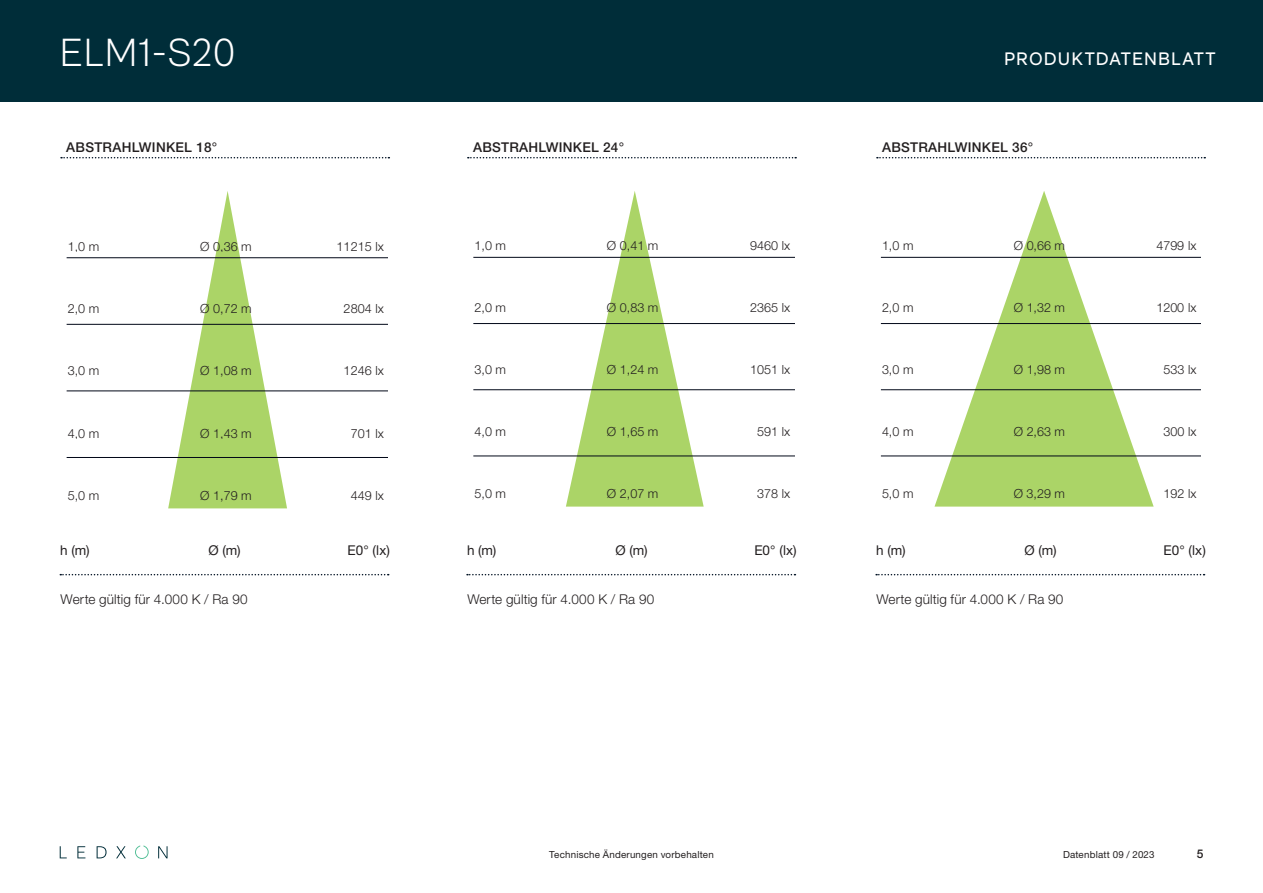
<style>
.page{position:relative;width:1263px;height:893px;background:#fff}
.page>*{position:absolute;margin:0;border:0;box-sizing:border-box;transform-origin:0 0}
.t1{font:300 39px "RM Neue";letter-spacing:.025em;color:#fff}
.t2{font:18px "RM Neue";letter-spacing:.06em;color:#fff}
.t3{font:300 13.5px "Helvetica Neue LT Std";letter-spacing:.01em;color:#231f20}
.t4{font:500 13.5px "Helvetica Neue LT Std";letter-spacing:.02em;color:#231f20}
.t5{font:13.5px "Helvetica Neue LT Std";letter-spacing:.005em;color:#231f20}
.t6{font:300 12.6px "Helvetica Neue LT Std";color:#231f20}
.t7{font:500 12px "Helvetica Neue LT Std";color:#231f20}
.t8{font:9.75px "Helvetica Neue LT Std";letter-spacing:.02em;color:#231f20}
</style>
<div class="page">
<div style="left:0;top:0;width:1263px;height:102px;background:#002d39"></div>
<svg style="left:60px;top:846px;width:7px;height:12px"></svg>
<svg style="left:77px;top:846px;width:8px;height:12px"></svg>
<svg style="left:97px;top:846px;width:10px;height:12px"></svg>
<svg style="left:116px;top:846px;width:10px;height:12px"></svg>
<svg style="left:158px;top:846px;width:10px;height:12px"></svg>
<svg style="left:135px;top:845px;width:14px;height:14px"></svg>
<svg style="left:61px;top:157px;width:328px;height:1px"></svg>
<svg style="left:934px;top:191px;width:220px;height:316px"></svg>
<hr style="left:881px;top:257px;width:319px;height:1px;background:#000717">
<hr style="left:881px;top:323px;width:319px;height:1px;background:#000717">
<hr style="left:881px;top:389px;width:319px;height:1px;background:#000717">
<hr style="left:881px;top:456px;width:319px;height:1px;background:#000717">
<svg style="left:468px;top:157px;width:328px;height:1px"></svg>
<svg style="left:877px;top:157px;width:328px;height:1px"></svg>
<svg style="left:60px;top:574px;width:329px;height:1px"></svg>
<svg style="left:566px;top:191px;width:138px;height:316px"></svg>
<hr style="left:473px;top:257px;width:321px;height:1px;background:#000717">
<hr style="left:473px;top:323px;width:321px;height:1px;background:#000717">
<hr style="left:473px;top:389px;width:321px;height:1px;background:#000717">
<hr style="left:473px;top:456px;width:321px;height:1px;background:#000717">
<svg style="left:467px;top:574px;width:328px;height:1px"></svg>
<svg style="left:168px;top:191px;width:119px;height:317px"></svg>
<hr style="left:67px;top:257px;width:321px;height:1px;background:#000717">
<hr style="left:67px;top:324px;width:321px;height:1px;background:#000717">
<hr style="left:67px;top:390px;width:321px;height:1px;background:#000717">
<hr style="left:67px;top:457px;width:321px;height:1px;background:#000717">
<svg style="left:876px;top:574px;width:328px;height:1px"></svg>
<h1 class="t1" style="left:60px;top:29px;width:178px">ELM1-S20</h1>
<h2 class="t2" style="left:1004px;top:48px;width:213px">PRODUKTDATENBLATT</h2>
<p class="t4" style="left:66px;top:139px;width:153px">ABSTRAHLWINKEL 18°</p>
<p class="t4" style="left:473px;top:139px;width:153px">ABSTRAHLWINKEL 24°</p>
<p class="t4" style="left:882px;top:139px;width:153px">ABSTRAHLWINKEL 36°</p>
<p class="t6" style="left:68px;top:238px;width:33px">1,0 m</p>
<p class="t6" style="left:200px;top:238px;width:53px">Ø 0,36 m</p>
<p class="t6" style="left:337px;top:238px;width:49px">11215 lx</p>
<p class="t6" style="left:474px;top:238px;width:33px">1,0 m</p>
<p class="t6" style="left:607px;top:238px;width:53px">Ø 0,41 m</p>
<p class="t6" style="left:750px;top:238px;width:42px">9460 lx</p>
<p class="t6" style="left:882px;top:238px;width:33px">1,0 m</p>
<p class="t6" style="left:1014px;top:238px;width:53px">Ø 0,66 m</p>
<p class="t6" style="left:1156px;top:238px;width:42px">4799 lx</p>
<p class="t6" style="left:68px;top:301px;width:33px">2,0 m</p>
<p class="t6" style="left:200px;top:301px;width:53px">Ø 0,72 m</p>
<p class="t6" style="left:344px;top:301px;width:42px">2804 lx</p>
<p class="t6" style="left:474px;top:300px;width:33px">2,0 m</p>
<p class="t6" style="left:607px;top:300px;width:53px">Ø 0,83 m</p>
<p class="t6" style="left:750px;top:300px;width:42px">2365 lx</p>
<p class="t6" style="left:882px;top:300px;width:33px">2,0 m</p>
<p class="t6" style="left:1014px;top:300px;width:53px">Ø 1,32 m</p>
<p class="t6" style="left:1156px;top:300px;width:42px">1200 lx</p>
<p class="t6" style="left:68px;top:363px;width:33px">3,0 m</p>
<p class="t6" style="left:200px;top:363px;width:53px">Ø 1,08 m</p>
<p class="t6" style="left:344px;top:363px;width:42px">1246 lx</p>
<p class="t6" style="left:474px;top:362px;width:33px">3,0 m</p>
<p class="t6" style="left:607px;top:362px;width:53px">Ø 1,24 m</p>
<p class="t6" style="left:750px;top:362px;width:42px">1051 lx</p>
<p class="t6" style="left:882px;top:362px;width:33px">3,0 m</p>
<p class="t6" style="left:1014px;top:362px;width:53px">Ø 1,98 m</p>
<p class="t6" style="left:1163px;top:362px;width:34px">533 lx</p>
<p class="t6" style="left:68px;top:425px;width:33px">4,0 m</p>
<p class="t6" style="left:200px;top:425px;width:53px">Ø 1,43 m</p>
<p class="t6" style="left:351px;top:425px;width:35px">701 lx</p>
<p class="t6" style="left:474px;top:424px;width:33px">4,0 m</p>
<p class="t6" style="left:607px;top:424px;width:53px">Ø 1,65 m</p>
<p class="t6" style="left:757px;top:424px;width:35px">591 lx</p>
<p class="t6" style="left:882px;top:424px;width:33px">4,0 m</p>
<p class="t6" style="left:1014px;top:424px;width:53px">Ø 2,63 m</p>
<p class="t6" style="left:1163px;top:424px;width:34px">300 lx</p>
<p class="t6" style="left:68px;top:488px;width:33px">5,0 m</p>
<p class="t6" style="left:200px;top:488px;width:53px">Ø 1,79 m</p>
<p class="t6" style="left:351px;top:488px;width:35px">449 lx</p>
<p class="t6" style="left:474px;top:486px;width:33px">5,0 m</p>
<p class="t6" style="left:607px;top:486px;width:53px">Ø 2,07 m</p>
<p class="t6" style="left:757px;top:486px;width:35px">378 lx</p>
<p class="t6" style="left:882px;top:486px;width:33px">5,0 m</p>
<p class="t6" style="left:1014px;top:486px;width:53px">Ø 3,29 m</p>
<p class="t6" style="left:1163px;top:486px;width:34px">192 lx</p>
<p class="t5" style="left:60px;top:542px;width:31px">h (m)</p>
<p class="t5" style="left:209px;top:542px;width:34px">Ø (m)</p>
<p class="t5" style="left:348px;top:542px;width:44px">E0° (lx)</p>
<p class="t5" style="left:467px;top:542px;width:31px">h (m)</p>
<p class="t5" style="left:615px;top:542px;width:34px">Ø (m)</p>
<p class="t5" style="left:754px;top:542px;width:44px">E0° (lx)</p>
<p class="t5" style="left:876px;top:542px;width:31px">h (m)</p>
<p class="t5" style="left:1024px;top:542px;width:34px">Ø (m)</p>
<p class="t5" style="left:1163px;top:542px;width:44px">E0° (lx)</p>
<p class="t3" style="left:61px;top:591px;width:188px">Werte gültig für 4.000 K / Ra 90</p>
<p class="t3" style="left:467px;top:591px;width:188px">Werte gültig für 4.000 K / Ra 90</p>
<p class="t3" style="left:876px;top:591px;width:188px">Werte gültig für 4.000 K / Ra 90</p>
<p class="t8" style="left:549px;top:848px;width:166px">Technische Änderungen vorbehalten</p>
<p class="t8" style="left:1063px;top:848px;width:93px">Datenblatt 09 / 2023</p>
<p class="t7" style="left:1197px;top:847px;width:8px">5</p>
</div>
